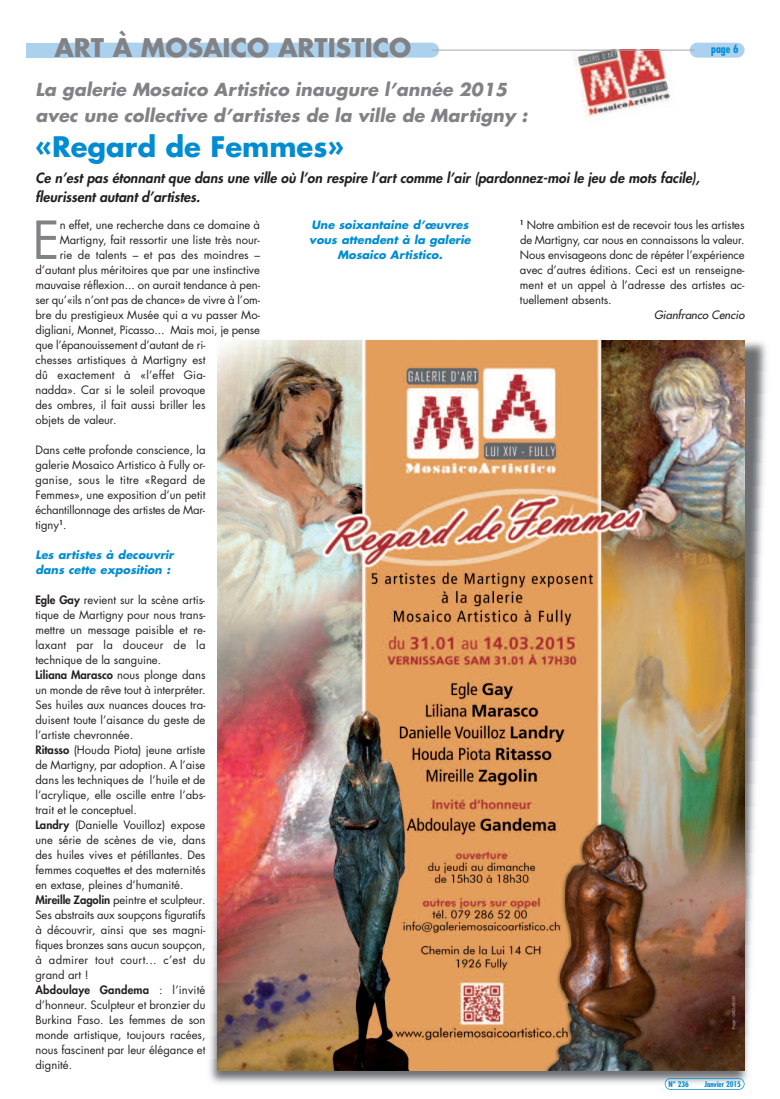
<style>
.page{position:relative;width:780px;height:1099px;background:#fff}
.page>*{position:absolute;margin:0;border:0;box-sizing:border-box;transform-origin:0 0}
.t1{font:51px "Futura";color:#808285}
.t2{font:700 27.5px "Futura";color:#008cd2}
.t3{font:700 25px "Futura";color:#808285}
.t4{font:italic 700 17.5px/26.4px "Futura";letter-spacing:.005em;color:#808285}
.t5{font:italic 800 13.75px/18.4px "Futura";letter-spacing:.005em;color:#231f20}
.t6{font:11.25px/15px "Futura";color:#231f20;text-align:justify}
.t7{font:italic 700 11.25px/15px "Futura";letter-spacing:.005em;color:#008cd2}
.t8{font:11.25px "Futura";letter-spacing:.02em;color:#231f20}
.t9{font:italic 11.25px "Futura";letter-spacing:.005em;color:#231f20}
.t10{font:700 condensed 11.25px "Futura";color:#008cd2}
.t11{font:700 condensed 7.62px "Futura";color:#008cd2}
.s1{font-weight:800}
</style>
<div class="page">
<img style="left:572px;top:51px;width:99px;height:66px">
<div style="left:689px;top:43px;width:55px;height:15px;background:#acd1ee;border-radius:7px"></div>
<img style="left:205px;top:336px;width:562px;height:751px">
<img style="left:218px;top:340px;width:526px;height:730px">
<div style="left:65px;top:43px;width:374px;height:15px;background:#acd1ee;border-radius:7px"></div>
<div style="left:27px;top:43px;width:84px;height:15px;background:#acd1ee"></div>
<hr style="left:432px;top:50px;width:263px;height:1px;background:#a8a9ad">
<div style="left:664px;top:1078px;width:80px;height:11px;border:1px solid #008cd2;border-radius:6px"></div>
<h3 class="t3" style="left:54px;top:37px;width:358px">ART À MOSAICO ARTISTICO</h3>
<h3 class="t4" style="left:35px;top:78px;width:493px">La galerie Mosaico Artistico inaugure l’année 2015 avec une collective d’artistes de la ville de Martigny :</h3>
<h2 class="t2" style="left:35px;top:134px;width:310px">«Regard de Femmes»</h2>
<p class="t5" style="left:35px;top:170px;width:665px">Ce n’est pas étonnant que dans une ville où l’on respire l’art comme l’air (pardonnez-moi le jeu de mots facile), fleurissent autant d’artistes.</p>
<p class="t10" style="left:711px;top:44px;width:29px">page 6</p>
<h1 class="t1" style="left:32px;top:217px;width:29px">E</h1>
<p class="t6" style="left:60px;top:218px;width:202px">n effet, une recherche dans ce domaine à</p>
<p class="t6" style="left:60px;top:233px;width:201px">Martigny, fait ressortir une liste très nour-</p>
<p class="t6" style="left:60px;top:248px;width:202px">rie de talents – et pas des moindres –</p>
<p class="t6" style="left:35px;top:263px;width:226px">d’autant plus méritoires que par une instinctive</p>
<p class="t6" style="left:35px;top:278px;width:226px">mauvaise réflexion... on aurait tendance à pen-</p>
<p class="t6" style="left:35px;top:293px;width:226px">ser qu’«ils n’ont pas de chance» de vivre à l’om-</p>
<p class="t6" style="left:35px;top:308px;width:226px">bre du prestigieux Musée qui a vu passer Mo-</p>
<p class="t6" style="left:35px;top:323px;width:226px">digliani, Monnet, Picasso... Mais moi, je pense</p>
<p class="t6" style="left:35px;top:338px;width:171px">que l’épanouissement d’autant de ri-</p>
<p class="t6" style="left:35px;top:353px;width:171px">chesses artistiques à Martigny est</p>
<p class="t8" style="left:35px;top:370px;width:171px">dû exactement à «l’effet Gia-</p>
<p class="t6" style="left:35px;top:383px;width:171px">nadda». Car si le soleil provoque</p>
<p class="t6" style="left:35px;top:398px;width:171px">des ombres, il fait aussi briller les</p>
<p class="t6" style="left:35px;top:413px;width:83px">objets de valeur.</p>
<p class="t6" style="left:35px;top:443px;width:171px">Dans cette profonde conscience, la galerie Mosaico Artistico à Fully or&shy;ganise, sous le titre «Regard de Femmes», une exposition d’un petit échantillonnage des artistes de Mar&shy;tigny<sup>1</sup>.</p>
<p class="t7" style="left:35px;top:548px;width:140px">Les artistes à decouvrir dans cette exposition :</p>
<p class="t6" style="left:35px;top:593px;width:171px;text-align:left"><span class="s1">Egle Gay</span> revient sur la scène artis&shy;tique de Martigny pour nous trans&shy;mettre un message paisible et re&shy;laxant par la douceur de la technique de la sanguine.<br><span class="s1">Liliana Marasco</span> nous plonge dans un monde de rêve tout à interpréter.<br>Ses huiles aux nuances douces tra&shy;duisent toute l’aisance du geste de l’artiste chevronnée.<br><span class="s1">Ritasso</span> (Houda Piota) jeune artiste de Martigny, par adoption. A l’aise dans les techniques de l’huile et de l’acrylique, elle oscille entre l’abs&shy;trait et le conceptuel.<br><span class="s1">Landry</span> (Danielle Vouilloz) expose une série de scènes de vie, dans des huiles vives et pétillantes. Des femmes coquettes et des maternités en extase, pleines d’humanité.<br><span class="s1">Mireille Zagolin</span> peintre et sculpteur.<br>Ses abstraits aux soupçons figuratifs à découvrir, ainsi que ses magni&shy;fiques bronzes sans aucun soupçon, à admirer tout court... c’est du grand art !<br><span class="s1">Abdoulaye Gandema</span> : l’invité d’honneur. Sculpteur et bronzier du<br>Burkina Faso. Les femmes de son monde artistique, toujours racées, nous fascinent par leur élégance et dignité.</p>
<p class="t7" style="left:309px;top:218px;width:163px;text-align:center">Une soixantaine d’œuvres vous attendent à la galerie<br>Mosaico Artistico.</p>
<p class="t6" style="left:520px;top:218px;width:226px"><sup>1</sup> Notre ambition est de recevoir tous les artistes de Martigny, car nous en connaissons la valeur.<br>Nous envisageons donc de répéter l’expérience avec d’autres éditions. Ceci est un renseigne&shy;ment et un appel à l’adresse des artistes ac&shy;tuellement absents.</p>
<p class="t9" style="left:654px;top:309px;width:92px">Gianfranco Cencio</p>
<p class="t11" style="left:668px;top:1080px;width:22px">N° 236</p>
<p class="t11" style="left:704px;top:1080px;width:38px">Janvier 2015</p>
</div>
